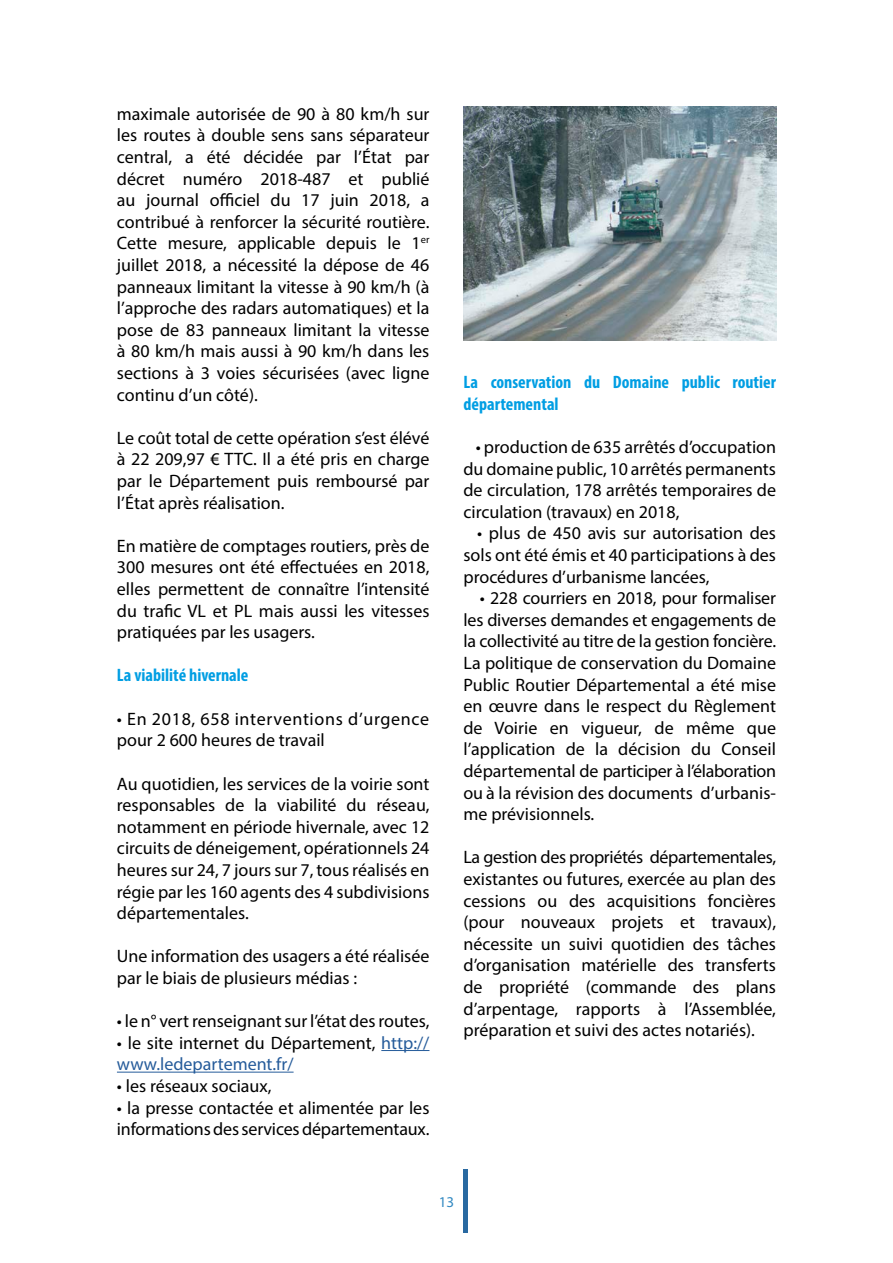
<style>
.page{position:relative;width:893px;height:1263px;background:#fff}
.page>*{position:absolute;margin:0;border:0;box-sizing:border-box;transform-origin:0 0}
.t1{font:18px/21.6px "Myriad Pro";color:#000;text-align:justify}
.t2{font:700 condensed 18px/21.6px "Myriad Pro";color:#009ee3}
.t3{font:18px/21.6px "Myriad Pro";letter-spacing:.03em;color:#000}
.t4{font:15px "Myriad Pro";color:#3289c2}
.s1{color:#255b9a}
</style>
<div class="page">
<div style="left:463px;top:1169px;width:5px;height:64px;background:#2969a1"></div>
<hr style="left:381px;top:1050px;width:48px;height:1px;background:#255b9a">
<hr style="left:117px;top:1072px;width:177px;height:1px;background:#255b9a">
<img style="left:463px;top:106px;width:313px;height:235px">
<p class="t1" style="left:117px;top:103px;width:314px">maximale autorisée de 90 à 80 km/h sur les routes à double sens sans séparateur central, a été décidée par l’État par décret numéro 2018-487 et publié au journal officiel du 17 juin 2018, a contribué à renforcer la sécurité routière.<br>Cette mesure, applicable depuis le 1<sup>er </sup>juillet 2018, a nécessité la dépose de 46 panneaux limitant la vitesse à 90 km/h (à l’approche des radars automatiques) et la pose de 83 panneaux limitant la vitesse à 80 km/h mais aussi à 90 km/h dans les sections à 3 voies sécurisées (avec ligne continu d’un côté).</p>
<p class="t1" style="left:117px;top:427px;width:314px">Le coût total de cette opération s’est élévé à 22 209,97 € TTC. Il a été pris en charge par le Département puis remboursé par l’État après réalisation.</p>
<p class="t1" style="left:117px;top:535px;width:314px">En matière de comptages routiers, près de 300 mesures ont été effectuées en 2018, elles permettent de connaître l’intensité du trafic VL et PL mais aussi les vitesses pratiquées par les usagers.</p>
<p class="t2" style="left:117px;top:664px;width:133px">La viabilité hivernale</p>
<p class="t3" style="left:117px;top:707px;width:314px">• En 2018, 658 interventions d’urgence pour 2 600 heures de travail</p>
<p class="t1" style="left:117px;top:772px;width:314px">Au quotidien, les services de la voirie sont responsables de la viabilité du réseau, notamment en période hivernale, avec 12 circuits de déneigement, opérationnels 24 heures sur 24, 7 jours sur 7, tous réalisés en régie par les 160 agents des 4 subdivisions départementales.</p>
<p class="t1" style="left:117px;top:945px;width:314px">Une information des usagers a été réalisée par le biais de plusieurs médias :</p>
<p class="t1" style="left:117px;top:1010px;width:314px">• le n° vert renseignant sur l’état des routes,</p>
<p class="t1" style="left:117px;top:1031px;width:314px">• le site internet du Département, <span class="s1">http:// www.ledepartement.fr/</span></p>
<p class="t1" style="left:117px;top:1075px;width:156px">• les réseaux sociaux,</p>
<p class="t1" style="left:117px;top:1096px;width:314px">• la presse contactée et alimentée par les informations des services départementaux.</p>
<p class="t2" style="left:463px;top:371px;width:314px">La conservation du Domaine public routier départemental</p>
<p class="t1" style="left:463px;top:436px;width:314px;text-indent:12px">• production de 635 arrêtés d’occupation du domaine public, 10 arrêtés permanents de circulation, 178 arrêtés temporaires de circulation (travaux) en 2018,</p>
<p class="t1" style="left:463px;top:522px;width:314px;text-indent:14px">• plus de 450 avis sur autorisation des sols ont été émis et 40 participations à des procédures d’urbanisme lancées,</p>
<p class="t1" style="left:463px;top:587px;width:314px;text-indent:16px">• 228 courriers en 2018, pour formaliser les diverses demandes et engagements de la collectivité au titre de la gestion foncière.</p>
<p class="t1" style="left:463px;top:652px;width:314px">La politique de conservation du Domaine Public Routier Départemental a été mise en œuvre dans le respect du Règlement de Voirie en vigueur, de même que l’application de la décision du Conseil départemental de participer à l’élaboration ou à la révision des documents d’urbanis&shy;me prévisionnels.</p>
<p class="t1" style="left:463px;top:846px;width:314px">La gestion des propriétés départementales, existantes ou futures, exercée au plan des cessions ou des acquisitions foncières (pour nouveaux projets et travaux), nécessite un suivi quotidien des tâches d’organisation matérielle des transferts de propriété (commande des plans d’arpentage, rapports à l’Assemblée, préparation et suivi des actes notariés).</p>
<p class="t4" style="left:439px;top:1193px;width:17px">13</p>
</div>
